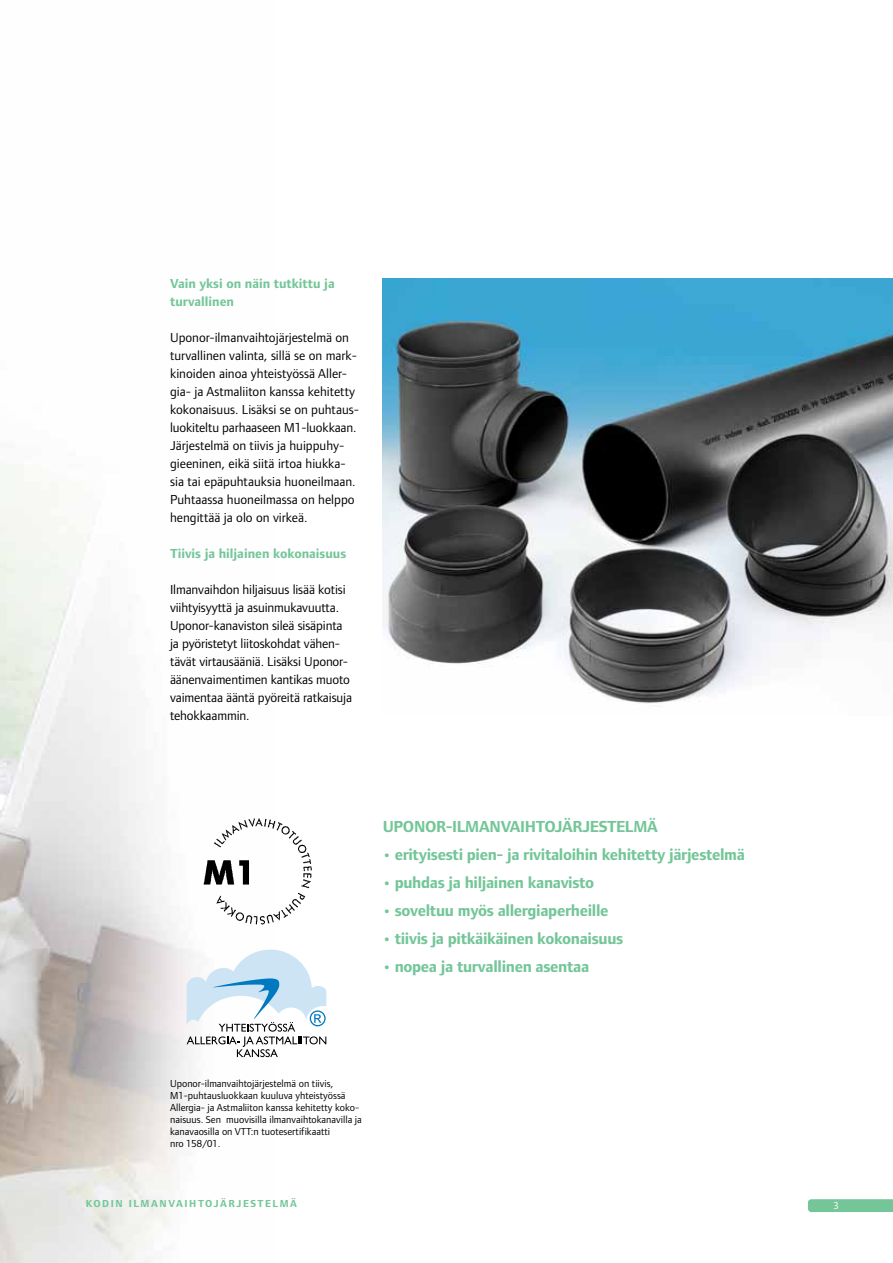
<style>
.page{position:relative;width:893px;height:1263px;background:#fff}
.page>*{position:absolute;margin:0;border:0;box-sizing:border-box;transform-origin:0 0}
.t1{font:700 16.5px "Foundry Form Sans";letter-spacing:-.02em;color:#74c699}
.t2{font:13.5px/18px "Foundry Form Sans";letter-spacing:-.005em;color:#000}
.t3{font:700 13.5px/18px "Foundry Form Sans";color:#74c699}
.t4{font:10.5px/12px "Foundry Form Sans";color:#000}
.t5{font:700 10.5px "Foundry Form Sans";letter-spacing:.15em;color:#74c699}
.t6{font:10.5px "Foundry Form Sans";color:#fff}
</style>
<div class="page">
<img style="left:0;top:464px;width:271px;height:799px">
<img style="left:383px;top:278px;width:510px;height:426px">
<img style="left:200px;top:816px;width:112px;height:114px">
<svg style="left:808px;top:1199px;width:85px;height:13px"></svg>
<svg style="left:187px;top:949px;width:139px;height:108px"></svg>
<p class="t3" style="left:170px;top:274px;width:166px">Vain yksi on näin tutkittu ja turvallinen</p>
<p class="t2" style="left:170px;top:328px;width:190px">Uponor-ilmanvaihtojärjestelmä on turvallinen valinta, sillä se on mark&shy;kinoiden ainoa yhteistyössä Aller&shy;gia- ja Astmaliiton kanssa kehitetty kokonaisuus. Lisäksi se on puhtaus&shy;luokiteltu parhaaseen M1-luokkaan.<br>Järjestelmä on tiivis ja huippuhy&shy;gieeninen, eikä siitä irtoa hiukka&shy;sia tai epäpuhtauksia huoneilmaan.<br>Puhtaassa huoneilmassa on helppo hengittää ja olo on virkeä.</p>
<p class="t3" style="left:170px;top:544px;width:178px">Tiivis ja hiljainen kokonaisuus</p>
<p class="t2" style="left:170px;top:580px;width:183px">Ilmanvaihdon hiljaisuus lisää kotisi viihtyisyyttä ja asuinmukavuutta.<br>Uponor-kanaviston sileä sisäpinta ja pyöristetyt liitoskohdat vähen&shy;tävät virtausääniä. Lisäksi Uponor&shy;äänenvaimentimen kantikas muoto vaimentaa ääntä pyöreitä ratkaisuja tehokkaammin.</p>
<p class="t1" style="left:383px;top:817px;width:277px">UPONOR-ILMANVAIHTOJÄRJESTELMÄ</p>
<p class="t1" style="left:383px;top:845px;width:364px">• erityisesti pien- ja rivitaloihin kehitetty järjestelmä</p>
<p class="t1" style="left:383px;top:873px;width:213px">• puhdas ja hiljainen kanavisto</p>
<p class="t1" style="left:383px;top:901px;width:227px">• soveltuu myös allergiaperheille</p>
<p class="t1" style="left:383px;top:929px;width:242px">• tiivis ja pitkäikäinen kokonaisuus</p>
<p class="t1" style="left:383px;top:957px;width:208px">• nopea ja turvallinen asentaa</p>
<p class="t4" style="left:170px;top:1077px;width:193px">Uponor-ilmanvaihtojärjestelmä on tiivis, M1-puhtausluokkaan kuuluva yhteistyössä Allergia- ja Astmaliiton kanssa kehitetty koko&shy;naisuus. Sen muovisilla ilmanvaihtokanavilla ja kanavaosilla on VTT:n tuotesertifikaatti<br>nro 158/01.</p>
<p class="t5" style="left:86px;top:1197px;width:213px">KODIN ILMANVAIHTOJÄRJESTELMÄ</p>
<p class="t6" style="left:833px;top:1199px;width:7px">3</p>
</div>
